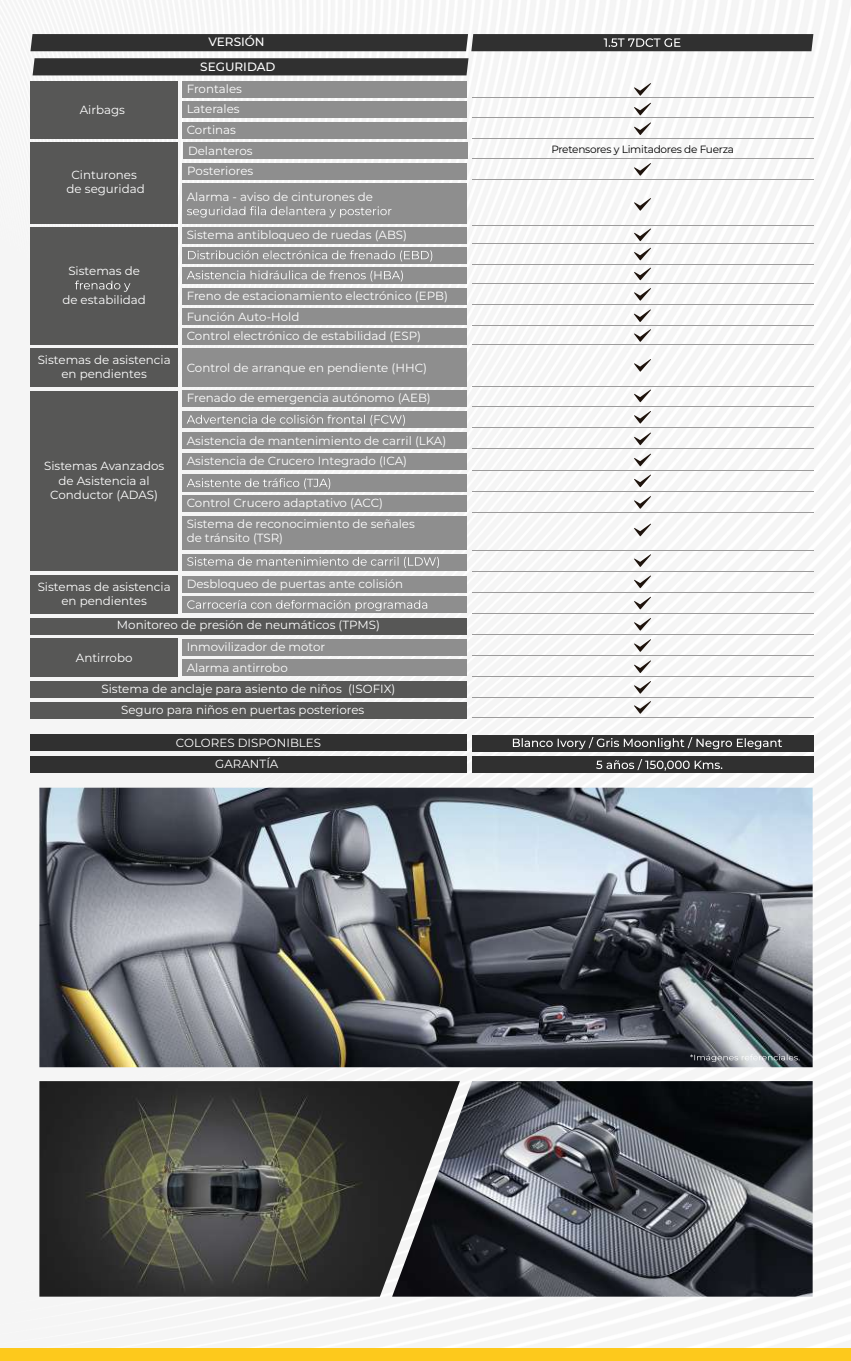
<style>
.page{position:relative;width:851px;height:1361px;background:#fff}
.page>*{position:absolute;margin:0;border:0;box-sizing:border-box;transform-origin:0 0}
.t1{font:500 12px "Montserrat";color:#fff}
.t2{font:11.8px/14.2px "Montserrat";color:#fff;text-align:center}
.t3{font:10.6px "Montserrat";letter-spacing:-.025em;color:#000}
</style>
<div class="page">
<img style="left:0;top:1px;width:850px;height:1296px">
<div style="left:0;top:1348px;width:850px;height:13px;background:#fdc91c"></div>
<img style="left:39px;top:787px;width:773px;height:280px">
<img style="left:39px;top:1081px;width:353px;height:215px">
<img style="left:392px;top:1081px;width:420px;height:215px">
<div style="left:182px;top:183px;width:284px;height:41px;background:#8e8e8e"></div>
<div style="left:183px;top:142px;width:284px;height:17px;background:#8e8e8e"></div>
<div style="left:182px;top:247px;width:284px;height:17px;background:#8e8e8e"></div>
<div style="left:182px;top:267px;width:284px;height:17px;background:#8e8e8e"></div>
<div style="left:30px;top:142px;width:148px;height:82px;background:#575756"></div>
<div style="left:30px;top:227px;width:148px;height:118px;background:#575756"></div>
<svg style="left:75px;top:280px;width:55px;height:12px"></svg>
<svg style="left:187px;top:206px;width:204px;height:11px"></svg>
<svg style="left:188px;top:250px;width:244px;height:11px"></svg>
<svg style="left:187px;top:270px;width:216px;height:12px"></svg>
<div style="left:182px;top:288px;width:284px;height:17px;background:#8e8e8e"></div>
<div style="left:182px;top:308px;width:284px;height:17px;background:#8e8e8e"></div>
<div style="left:182px;top:328px;width:284px;height:17px;background:#8e8e8e"></div>
<div style="left:182px;top:390px;width:284px;height:17px;background:#8e8e8e"></div>
<div style="left:182px;top:348px;width:284px;height:38px;background:#8e8e8e"></div>
<div style="left:182px;top:411px;width:284px;height:17px;background:#8e8e8e"></div>
<div style="left:182px;top:432px;width:284px;height:17px;background:#8e8e8e"></div>
<div style="left:182px;top:453px;width:284px;height:17px;background:#8e8e8e"></div>
<div style="left:182px;top:516px;width:284px;height:34px;background:#8e8e8e"></div>
<div style="left:30px;top:680px;width:436px;height:17px;background:#575756"></div>
<div style="left:30px;top:348px;width:148px;height:38px;background:#575756"></div>
<div style="left:30px;top:391px;width:148px;height:180px;background:#575756"></div>
<div style="left:30px;top:576px;width:148px;height:38px;background:#575756"></div>
<svg style="left:187px;top:415px;width:218px;height:11px"></svg>
<div style="left:182px;top:495px;width:284px;height:17px;background:#8e8e8e"></div>
<div style="left:182px;top:474px;width:284px;height:17px;background:#8e8e8e"></div>
<div style="left:182px;top:554px;width:284px;height:17px;background:#8e8e8e"></div>
<svg style="left:187px;top:478px;width:143px;height:11px"></svg>
<div style="left:30px;top:756px;width:436px;height:17px;background:#303030"></div>
<div style="left:471px;top:756px;width:342px;height:17px;background:#303030"></div>
<div style="left:30px;top:734px;width:436px;height:17px;background:#303030"></div>
<div style="left:471px;top:735px;width:342px;height:17px;background:#303030"></div>
<svg style="left:596px;top:759px;width:126px;height:12px"></svg>
<div style="left:30px;top:617px;width:436px;height:17px;background:#575756"></div>
<svg style="left:187px;top:557px;width:252px;height:11px"></svg>
<hr style="left:471px;top:158px;width:342px;height:1px;background:#9c9b9b">
<hr style="left:471px;top:179px;width:342px;height:1px;background:#9c9b9b">
<hr style="left:471px;top:243px;width:342px;height:1px;background:#9c9b9b">
<div style="left:182px;top:163px;width:284px;height:17px;background:#8e8e8e"></div>
<hr style="left:471px;top:138px;width:342px;height:1px;background:#9c9b9b">
<hr style="left:471px;top:264px;width:342px;height:1px;background:#9c9b9b">
<div style="left:182px;top:227px;width:284px;height:17px;background:#8e8e8e"></div>
<hr style="left:471px;top:225px;width:342px;height:1px;background:#9c9b9b">
<hr style="left:471px;top:283px;width:342px;height:1px;background:#9c9b9b">
<hr style="left:471px;top:304px;width:342px;height:1px;background:#9c9b9b">
<hr style="left:471px;top:325px;width:342px;height:1px;background:#9c9b9b">
<hr style="left:471px;top:344px;width:342px;height:1px;background:#9c9b9b">
<hr style="left:471px;top:386px;width:342px;height:1px;background:#9c9b9b">
<hr style="left:471px;top:406px;width:342px;height:1px;background:#9c9b9b">
<hr style="left:471px;top:427px;width:342px;height:1px;background:#9c9b9b">
<hr style="left:471px;top:448px;width:342px;height:1px;background:#9c9b9b">
<hr style="left:471px;top:470px;width:342px;height:1px;background:#9c9b9b">
<div style="left:182px;top:576px;width:284px;height:16px;background:#8e8e8e"></div>
<div style="left:182px;top:596px;width:284px;height:17px;background:#8e8e8e"></div>
<svg style="left:187px;top:600px;width:240px;height:11px"></svg>
<hr style="left:471px;top:571px;width:342px;height:1px;background:#9c9b9b">
<hr style="left:471px;top:592px;width:342px;height:1px;background:#9c9b9b">
<hr style="left:471px;top:613px;width:342px;height:1px;background:#9c9b9b">
<div style="left:30px;top:639px;width:148px;height:38px;background:#575756"></div>
<div style="left:182px;top:639px;width:284px;height:16px;background:#8e8e8e"></div>
<div style="left:182px;top:659px;width:284px;height:17px;background:#8e8e8e"></div>
<hr style="left:471px;top:634px;width:342px;height:1px;background:#9c9b9b">
<hr style="left:471px;top:655px;width:342px;height:1px;background:#9c9b9b">
<hr style="left:471px;top:676px;width:342px;height:1px;background:#9c9b9b">
<hr style="left:471px;top:491px;width:342px;height:1px;background:#9c9b9b">
<hr style="left:471px;top:512px;width:342px;height:1px;background:#9c9b9b">
<hr style="left:471px;top:549px;width:342px;height:1px;background:#9c9b9b">
<hr style="left:471px;top:697px;width:342px;height:1px;background:#9c9b9b">
<div style="left:30px;top:702px;width:436px;height:16px;background:#575756"></div>
<hr style="left:471px;top:717px;width:342px;height:1px;background:#9c9b9b">
<div style="left:30px;top:81px;width:148px;height:58px;background:#575756"></div>
<div style="left:182px;top:81px;width:284px;height:17px;background:#8e8e8e"></div>
<div style="left:182px;top:101px;width:284px;height:17px;background:#8e8e8e"></div>
<div style="left:182px;top:122px;width:284px;height:17px;background:#8e8e8e"></div>
<hr style="left:471px;top:97px;width:342px;height:1px;background:#9c9b9b">
<hr style="left:471px;top:117px;width:342px;height:1px;background:#9c9b9b">
<div style="left:33px;top:58px;width:435px;height:17px;background:#303030"></div>
<svg style="left:30px;top:34px;width:783px;height:17px;background:#363636"></svg>
<svg style="left:513px;top:737px;width:269px;height:12px"></svg>
<svg style="left:633px;top:83px;width:18px;height:13px"></svg>
<svg style="left:633px;top:103px;width:18px;height:12px"></svg>
<svg style="left:633px;top:122px;width:18px;height:13px"></svg>
<svg style="left:633px;top:163px;width:18px;height:13px"></svg>
<svg style="left:633px;top:198px;width:18px;height:13px"></svg>
<svg style="left:633px;top:228px;width:18px;height:13px"></svg>
<svg style="left:633px;top:248px;width:18px;height:12px"></svg>
<svg style="left:633px;top:267px;width:18px;height:13px"></svg>
<svg style="left:633px;top:288px;width:18px;height:13px"></svg>
<svg style="left:633px;top:309px;width:18px;height:13px"></svg>
<svg style="left:633px;top:329px;width:18px;height:13px"></svg>
<svg style="left:633px;top:359px;width:18px;height:13px"></svg>
<svg style="left:633px;top:389px;width:18px;height:13px"></svg>
<svg style="left:633px;top:411px;width:18px;height:13px"></svg>
<svg style="left:633px;top:432px;width:18px;height:13px"></svg>
<svg style="left:633px;top:453px;width:18px;height:13px"></svg>
<svg style="left:633px;top:474px;width:18px;height:13px"></svg>
<svg style="left:633px;top:496px;width:18px;height:13px"></svg>
<svg style="left:633px;top:523px;width:18px;height:13px"></svg>
<svg style="left:633px;top:554px;width:18px;height:13px"></svg>
<svg style="left:633px;top:575px;width:18px;height:13px"></svg>
<svg style="left:633px;top:596px;width:18px;height:13px"></svg>
<svg style="left:633px;top:618px;width:18px;height:12px"></svg>
<svg style="left:633px;top:639px;width:18px;height:13px"></svg>
<svg style="left:633px;top:660px;width:18px;height:13px"></svg>
<svg style="left:633px;top:681px;width:18px;height:13px"></svg>
<svg style="left:633px;top:701px;width:18px;height:13px"></svg>
<svg style="left:690px;top:1054px;width:109px;height:8px"></svg>
<p class="t1" style="left:208px;top:34px;width:58px">VERSIÓN</p>
<p class="t2" style="left:80px;top:102px;width:47px">Airbags</p>
<p class="t2" style="left:67px;top:167px;width:80px">Cinturones de seguridad</p>
<p class="t2" style="left:68px;top:263px;width:73px">Sistemas de</p>
<p class="t2" style="left:62px;top:292px;width:85px">de estabilidad</p>
<p class="t2" style="left:38px;top:352px;width:134px">Sistemas de asistencia en pendientes</p>
<p class="t2" style="left:44px;top:459px;width:122px">Sistemas Avanzados de Asistencia al<br>Conductor (ADAS)</p>
<p class="t2" style="left:38px;top:579px;width:134px">Sistemas de asistencia en pendientes</p>
<p class="t1" style="left:200px;top:58px;width:77px">SEGURIDAD</p>
<p class="t2" style="left:187px;top:78px;width:57px;line-height:20.4px;text-align:left">Frontales<br>Laterales<br>Cortinas</p>
<p class="t2" style="left:188px;top:143px;width:66px">Delanteros</p>
<p class="t2" style="left:187px;top:163px;width:68px">Posteriores</p>
<p class="t2" style="left:187px;top:189px;width:188px">Alarma - aviso de cinturones de</p>
<p class="t2" style="left:187px;top:227px;width:222px">Sistema antibloqueo de ruedas (ABS)</p>
<p class="t2" style="left:187px;top:285px;width:263px;line-height:20.8px;text-align:left">Freno de estacionamiento electrónico (EPB)<br>Función Auto-Hold</p>
<p class="t2" style="left:187px;top:328px;width:236px">Control electrónico de estabilidad (ESP)</p>
<p class="t2" style="left:187px;top:360px;width:242px">Control de arranque en pendiente (HHC)</p>
<p class="t2" style="left:187px;top:390px;width:246px">Frenado de emergencia autónomo (AEB)</p>
<p class="t2" style="left:187px;top:433px;width:261px">Asistencia de mantenimiento de carril (LKA)</p>
<p class="t2" style="left:187px;top:454px;width:222px">Asistencia de Crucero Integrado (ICA)</p>
<p class="t2" style="left:187px;top:496px;width:198px">Control Crucero adaptativo (ACC)</p>
<p class="t2" style="left:187px;top:516px;width:230px;text-align:left">Sistema de reconocimiento de señales de tránsito (TSR)</p>
<p class="t2" style="left:187px;top:576px;width:218px">Desbloqueo de puertas ante colisión</p>
<p class="t2" style="left:117px;top:618px;width:264px">Monitoreo de presión de neumáticos (TPMS)</p>
<p class="t2" style="left:76px;top:650px;width:58px">Antirrobo</p>
<p class="t2" style="left:187px;top:639px;width:140px">Inmovilizador de motor</p>
<p class="t2" style="left:187px;top:660px;width:103px">Alarma antirrobo</p>
<p class="t2" style="left:101px;top:681px;width:295px">Sistema de anclaje para asiento de niños (ISOFIX)</p>
<p class="t2" style="left:121px;top:702px;width:245px">Seguro para niños en puertas posteriores</p>
<p class="t2" style="left:176px;top:735px;width:147px">COLORES DISPONIBLES</p>
<p class="t2" style="left:215px;top:756px;width:65px">GARANTÍA</p>
<p class="t3" style="left:551px;top:142px;width:184px">Pretensores y Limitadores de Fuerza</p>
</div>
